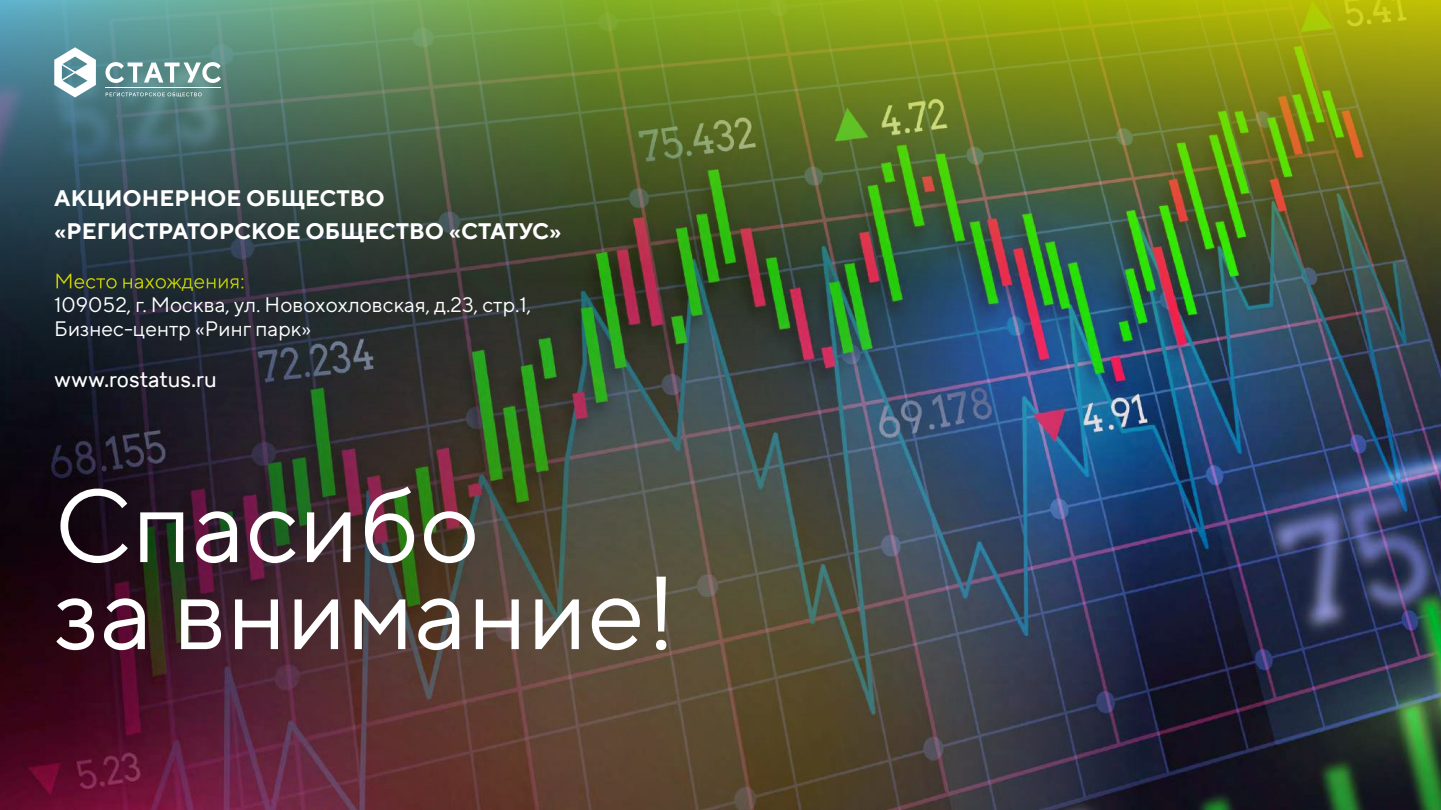
<style>
.page{position:relative;width:1441px;height:810px;background:#fff}
.page>*{position:absolute;margin:0;border:0;box-sizing:border-box;transform-origin:0 0}
.t1{font:103.5px/87px "TT Norms";color:#fff}
.t2{font:700 22.5px/33px "TT Norms";color:#fff}
.t3{font:21px/24px "TT Norms";color:#fff}
.t4{font:21px "Rubik";color:#fff}
</style>
<div class="page">
<img style="left:0;top:613px;width:1440px;height:197px">
<img style="left:0;top:0;width:1440px;height:613px">
<img style="left:54px;top:273px;width:1088px;height:537px">
<svg style="left:105px;top:62px;width:116px;height:21px"></svg>
<svg style="left:106px;top:92px;width:96px;height:5px"></svg>
<hr style="left:105px;top:87px;width:116px;height:1px;background:#fff">
<svg style="left:54px;top:47px;width:42px;height:50px"></svg>
<p class="t2" style="left:54px;top:181px;width:509px">АКЦИОНЕРНОЕ ОБЩЕСТВО «РЕГИСТРАТОРСКОЕ ОБЩЕСТВО «СТАТУС»</p>
<p class="t3" style="left:54px;top:269px;width:478px">Место нахождения:<br>109052, г. Москва, ул. Новохохловская, д.23, стр.1,<br>Бизнес-центр «Ринг парк»</p>
<p class="t4" style="left:54px;top:368px;width:164px">www.rostatus.ru</p>
<h1 class="t1" style="left:54px;top:480px;width:624px">Спасибо<br>за внимание!</h1>
</div>
